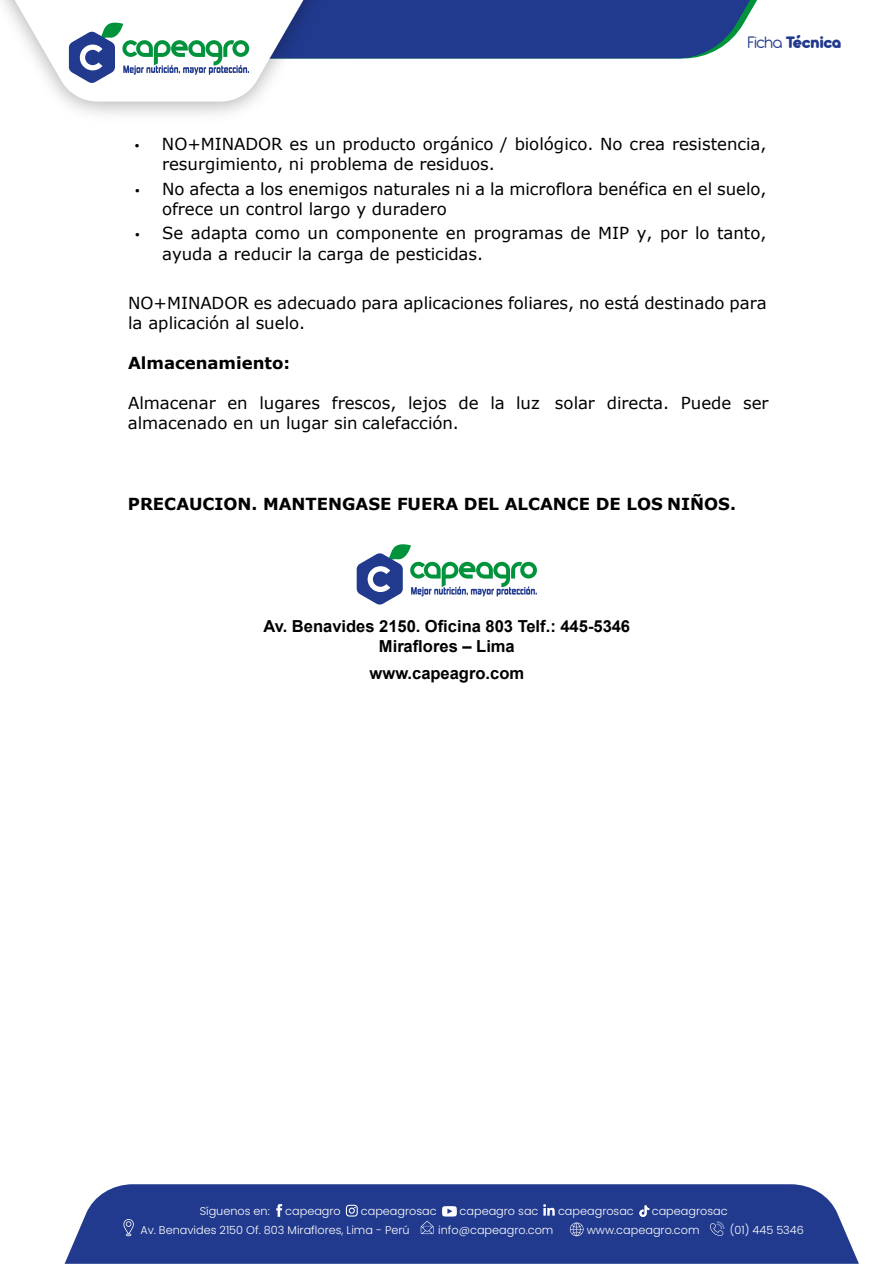
<style>
.page{position:relative;width:894px;height:1264px;background:#fff}
.page>*{position:absolute;margin:0;border:0;box-sizing:border-box;transform-origin:0 0}
.t1{font:800 18px "Antipasto Pro";letter-spacing:-.025em;color:#213a8e}
.t2{font:16.5px/20.1px "Verdana";color:#000}
.t3{font:700 16.5px/19.8px "Arial";color:#000;text-align:center}
.t4{font:700 16.5px "Verdana";color:#000}
.t5{font:300 11.25px "Poppins";color:#fff}
.s1{font-weight:400}
.s2{font-family:"Myriad Pro"}
</style>
<div class="page">
<div style="left:65px;top:1184px;width:793px;height:79px;background:#213a8e"></div>
<svg style="left:569px;top:1222px;width:14px;height:13px"></svg>
<svg style="left:709px;top:1221px;width:15px;height:14px"></svg>
<svg style="left:123px;top:1218px;width:11px;height:17px"></svg>
<svg style="left:420px;top:1220px;width:13px;height:13px"></svg>
<svg style="left:276px;top:1203px;width:6px;height:13px"></svg>
<svg style="left:346px;top:1204px;width:11px;height:12px"></svg>
<svg style="left:543px;top:1203px;width:11px;height:12px"></svg>
<svg style="left:639px;top:1205px;width:10px;height:11px"></svg>
<svg style="left:442px;top:1205px;width:15px;height:11px"></svg>
<svg style="left:0;top:0;width:757px;height:101px"></svg>
<svg style="left:356px;top:544px;width:181px;height:60px"></svg>
<p class="t1" style="left:747px;top:31px;width:96px"><span class="s1">Ficha</span> Técnica</p>
<p class="t2" style="left:162px;top:134px;width:606px;text-indent:-27px"><span class="s2">•</span> NO+MINADOR es un producto orgánico / biológico. No crea resistencia, resurgimiento, ni problema de residuos.</p>
<p class="t2" style="left:162px;top:178px;width:606px;text-indent:-27px"><span class="s2">•</span> No afecta a los enemigos naturales ni a la microflora benéfica en el suelo, ofrece un control largo y duradero</p>
<p class="t2" style="left:162px;top:223px;width:605px;text-indent:-27px"><span class="s2">•</span> Se adapta como un componente en programas de MIP y, por lo tanto, ayuda a reducir la carga de pesticidas.</p>
<p class="t2" style="left:128px;top:292px;width:640px">NO+MINADOR es adecuado para aplicaciones foliares, no está destinado para la aplicación al suelo.</p>
<p class="t4" style="left:128px;top:351px;width:163px">Almacenamiento:</p>
<p class="t2" style="left:128px;top:393px;width:642px">Almacenar en lugares frescos, lejos de la luz solar directa. Puede ser almacenado en un lugar sin calefacción.</p>
<p class="t4" style="left:128px;top:491px;width:609px">PRECAUCION. MANTENGASE FUERA DEL ALCANCE DE LOS NIÑOS.</p>
<p class="t3" style="left:263px;top:616px;width:368px">Av. Benavides 2150. Oficina 803 Telf.: 445-5346<br>Miraflores – Lima</p>
<p class="t3" style="left:369px;top:663px;width:156px">www.capeagro.com</p>
<p class="t5" style="left:200px;top:1204px;width:72px">Síguenos en:</p>
<p class="t5" style="left:285px;top:1204px;width:57px">capeagro</p>
<p class="t5" style="left:361px;top:1204px;width:77px">capeagrosac</p>
<p class="t5" style="left:459px;top:1204px;width:80px">capeagro sac</p>
<p class="t5" style="left:558px;top:1204px;width:77px">capeagrosac</p>
<p class="t5" style="left:651px;top:1204px;width:77px">capeagrosac</p>
<p class="t5" style="left:140px;top:1222px;width:271px">Av. Benavides 2150 Of. 803 Miraflores, Lima - Perú</p>
<p class="t5" style="left:438px;top:1222px;width:117px">info@capeagro.com</p>
<p class="t5" style="left:586px;top:1222px;width:114px">www.capeagro.com</p>
<p class="t5" style="left:729px;top:1222px;width:76px">(01) 445 5346</p>
</div>
